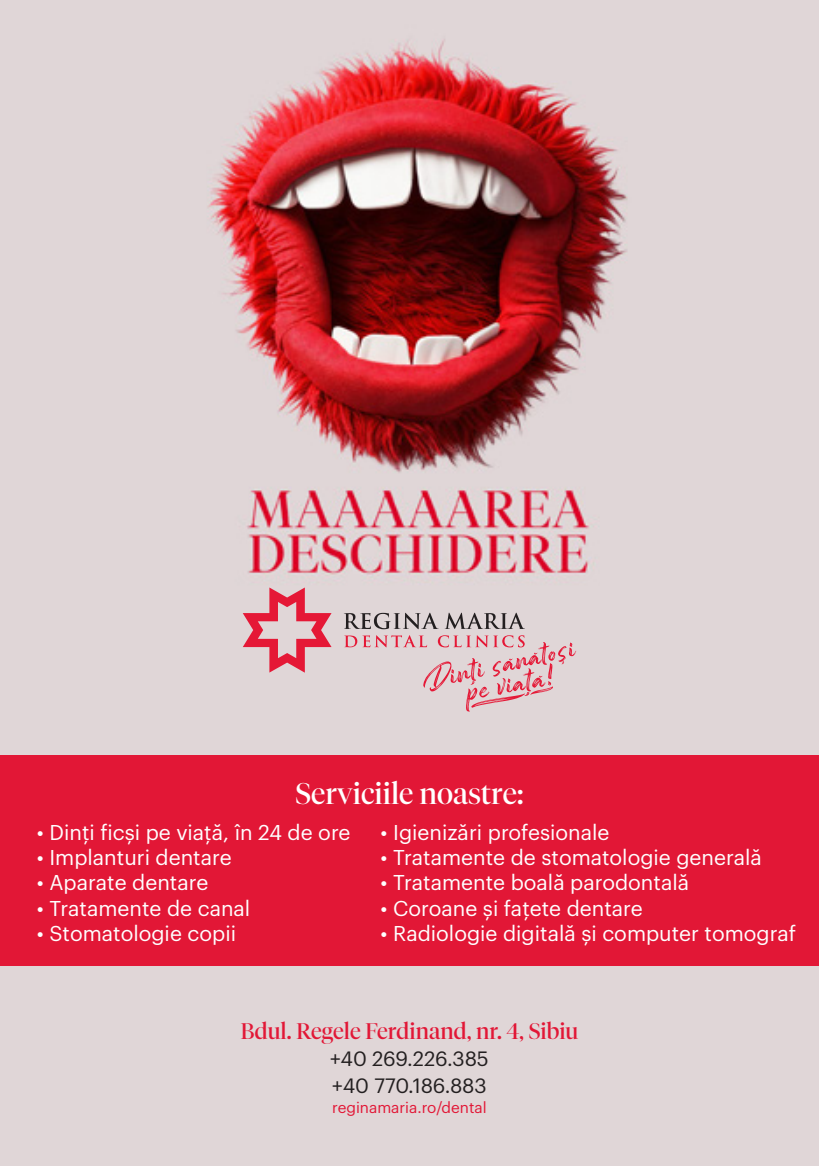
<style>
.page{position:relative;width:819px;height:1166px;background:#fff}
.page>*{position:absolute;margin:0;border:0;box-sizing:border-box;transform-origin:0 0}
.t1{font:29.75px "Tiempos Fine";color:#fff}
.t2{font:22.4px "Tiempos Fine";color:#e21736}
.t3{font:21px "Graphik";color:#fff}
.t4{font:20.3px/26.6px "Graphik";letter-spacing:-.005em;color:#231f20}
.t5{font:15.22px "Graphik";color:#e21736}
</style>
<div class="page">
<img style="left:0;top:0;width:819px;height:1166px">
<div style="left:0;top:755px;width:819px;height:211px;background:#e21736"></div>
<svg style="left:243px;top:587px;width:88px;height:86px;background:#e195a0"></svg>
<svg style="left:344px;top:613px;width:94px;height:16px;background:#a79fa0"></svg>
<svg style="left:444px;top:613px;width:81px;height:16px"></svg>
<svg style="left:344px;top:635px;width:232px;height:76px;background:#e0c0c4"></svg>
<h1 class="t1" style="left:295px;top:775px;width:229px">Serviciile noastre:</h1>
<p class="t3" style="left:37px;top:816px;width:315px">• Dinţi ficși pe viaţă, în 24 de ore</p>
<p class="t3" style="left:37px;top:842px;width:196px">• Implanturi dentare</p>
<p class="t3" style="left:37px;top:867px;width:173px">• Aparate dentare</p>
<p class="t3" style="left:37px;top:892px;width:215px">• Tratamente de canal</p>
<p class="t3" style="left:37px;top:917px;width:201px">• Stomatologie copii</p>
<p class="t3" style="left:380px;top:816px;width:230px">• Igienizări profesionale</p>
<p class="t3" style="left:380px;top:842px;width:383px">• Tratamente de stomatologie generală</p>
<p class="t3" style="left:380px;top:867px;width:310px">• Tratamente boală parodontală</p>
<p class="t3" style="left:380px;top:892px;width:263px">• Coroane și faţete dentare</p>
<p class="t3" style="left:380px;top:917px;width:417px">• Radiologie digitală și computer tomograf</p>
<p class="t2" style="left:240px;top:1018px;width:339px">Bdul. Regele Ferdinand, nr. 4, Sibiu</p>
<p class="t4" style="left:330px;top:1043px;width:160px">+40 269.226.385 +40 770.186.883</p>
<p class="t5" style="left:332px;top:1096px;width:156px">reginamaria.ro/dental</p>
</div>
